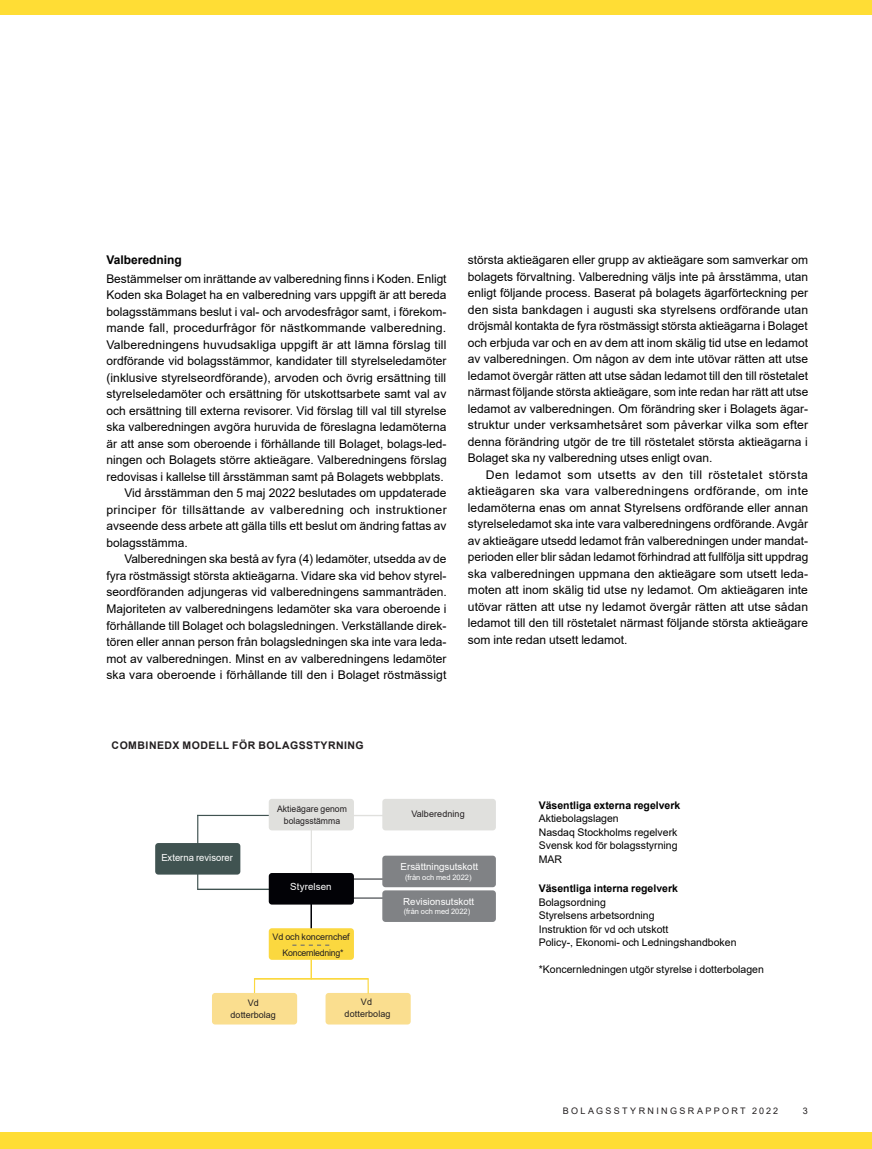
<style>
.page{position:relative;width:872px;height:1149px;background:#fff}
.page>*{position:absolute;margin:0;border:0;box-sizing:border-box;transform-origin:0 0}
.Indrag_i_brödtext{font:12px/16.5px "Arial";color:#000;text-align:justify}
.Brödtext_8pt{font:12px/16.5px "Arial";color:#000;text-align:justify}
.Underrubrik_i_brödte{font:700 12px "Arial";color:#000}
.Brödtext_8pt-2{font:10.5px "Arial";color:#000}
.Brödtext_8pt-3{font:700 10.5px "Arial";color:#000}
.rubrik_i_graf{font:700 10.5px "Arial";letter-spacing:.045em;color:#231f20}
.rubrik_i_graf-2{font:9.75px "Arial";color:#fff}
.rubrik_i_graf-3{font:9px/12px "Arial";color:#231f20;text-align:center}
.rubrik_i_graf-4{font:9px/12px "Arial";color:#231f20;text-align:center;scale:.96 1}
.rubrik_i_graf-5{font:9px "Arial";letter-spacing:.26em;color:#231f20}
.rubrik_i_graf-6{font:9px "Arial";letter-spacing:-.03em;color:#231f20}
.Brödtext_8pt-4{font:7.5px "Arial";color:#fff}
</style>
<div class="page">
<div style="left:0;top:0;width:872px;height:15px;background:#ffdd35"></div>
<div style="left:0;top:1131px;width:872px;height:17px;background:#ffdd35"></div>
<hr style="left:198px;top:888px;width:113px;height:1px;background:#405351">
<hr style="left:311px;top:822px;width:1px;height:56px;background:#e0e0dd">
<hr style="left:197px;top:814px;width:73px;height:1px;background:#405351">
<hr style="left:348px;top:878px;width:123px;height:1px;background:#808285">
<hr style="left:353px;top:897px;width:129px;height:1px;background:#808285">
<hr style="left:351px;top:814px;width:131px;height:1px;background:#e0e0dd">
<hr style="left:311px;top:883px;width:1px;height:48px;background:#020206">
<div style="left:382px;top:799px;width:114px;height:31px;background:#e0e0dd"></div>
<svg style="left:382px;top:855px;width:114px;height:66px;background:#87898c"></svg>
<div style="left:269px;top:873px;width:85px;height:31px;background:#020206"></div>
<svg style="left:212px;top:979px;width:85px;height:45px"></svg>
<div style="left:269px;top:799px;width:85px;height:31px;background:#e0e0dd"></div>
<hr style="left:254px;top:977px;width:114px;height:2px;background:#fbd83f">
<hr style="left:197px;top:814px;width:1px;height:74px;background:#405351">
<div style="left:155px;top:842px;width:85px;height:32px;background:#405351"></div>
<hr style="left:311px;top:931px;width:1px;height:47px;background:#fbd83f">
<svg style="left:325px;top:978px;width:86px;height:46px"></svg>
<svg style="left:269px;top:927px;width:85px;height:32px;background:#f9d847"></svg>
<p class="Underrubrik_i_brödte" style="left:106px;top:251px;width:77px">Valberedning</p>
<p class="Brödtext_8pt" style="left:106px;top:270px;width:342px">Bestämmelser om inrättande av valberedning finns i Koden. Enligt Koden ska Bolaget ha en valberedning vars uppgift är att bereda bolagsstämmans beslut i val- och arvodesfrågor samt, i förekom&shy;mande fall, procedurfrågor för nästkommande valberedning.<br>Valberedningens huvudsakliga uppgift är att lämna förslag till ordförande vid bolagsstämmor, kandidater till styrelseledamöter (inklusive styrelseordförande), arvoden och övrig ersättning till styrelseledamöter och ersättning för utskottsarbete samt val av och ersättning till externa revisorer. Vid förslag till val till styrelse ska valberedningen avgöra huruvida de föreslagna ledamöterna är att anse som oberoende i förhållande till Bolaget, bolags-led&shy;ningen och Bolagets större aktieägare. Valberedningens förslag redovisas i kallelse till årsstämman samt på Bolagets webbplats.</p>
<p class="Indrag_i_brödtext" style="left:106px;top:484px;width:342px;text-indent:18px">Vid årsstämman den 5 maj 2022 beslutades om uppdaterade principer för tillsättande av valberedning och instruktioner avseende dess arbete att gälla tills ett beslut om ändring fattas av bolagsstämma.</p>
<p class="Indrag_i_brödtext" style="left:106px;top:550px;width:342px;text-indent:18px">Valberedningen ska bestå av fyra (4) ledamöter, utsedda av de fyra röstmässigt största aktieägarna. Vidare ska vid behov styrel&shy;seordföranden adjungeras vid valberedningens sammanträden.<br>Majoriteten av valberedningens ledamöter ska vara oberoende i förhållande till Bolaget och bolagsledningen. Verkställande direk&shy;tören eller annan person från bolagsledningen ska inte vara leda&shy;mot av valberedningen. Minst en av valberedningens ledamöter ska vara oberoende i förhållande till den i Bolaget röstmässigt</p>
<p class="Indrag_i_brödtext" style="left:468px;top:251px;width:342px">största aktieägaren eller grupp av aktieägare som samverkar om bolagets förvaltning. Valberedning väljs inte på årsstämma, utan enligt följande process. Baserat på bolagets ägarförteckning per den sista bankdagen i augusti ska styrelsens ordförande utan dröjsmål kontakta de fyra röstmässigt största aktieägarna i Bolaget och erbjuda var och en av dem att inom skälig tid utse en ledamot av valberedningen. Om någon av dem inte utövar rätten att utse ledamot övergår rätten att utse sådan ledamot till den till röstetalet närmast följande största aktieägare, som inte redan har rätt att utse ledamot av valberedningen. Om förändring sker i Bolagets ägar&shy;struktur under verksamhetsåret som påverkar vilka som efter denna förändring utgör de tre till röstetalet största aktieägarna i Bolaget ska ny valberedning utses enligt ovan.</p>
<p class="Indrag_i_brödtext" style="left:468px;top:466px;width:342px;text-indent:18px">Den ledamot som utsetts av den till röstetalet största aktieägaren ska vara valberedningens ordförande, om inte ledamöterna enas om annat Styrelsens ordförande eller annan styrelseledamot ska inte vara valberedningens ordförande. Avgår av aktieägare utsedd ledamot från valberedningen under mandat&shy;perioden eller blir sådan ledamot förhindrad att fullfölja sitt uppdrag ska valberedningen uppmana den aktieägare som utsett leda&shy;moten att inom skälig tid utse ny ledamot. Om aktieägaren inte utövar rätten att utse ny ledamot övergår rätten att utse sådan ledamot till den till röstetalet närmast följande största aktieägare som inte redan utsett ledamot.</p>
<p class="rubrik_i_graf" style="left:112px;top:737px;width:254px">COMBINEDX MODELL FÖR BOLAGSSTYRNING</p>
<p class="rubrik_i_graf-2" style="left:161px;top:851px;width:73px">Externa revisorer</p>
<p class="rubrik_i_graf-4" style="left:277px;top:802px;width:74px">Aktieägare genom bolagsstämma</p>
<p class="rubrik_i_graf-3" style="left:411px;top:807px;width:55px">Valberedning</p>
<p class="rubrik_i_graf-2" style="left:400px;top:859px;width:79px">Ersättningsutskott</p>
<p class="rubrik_i_graf-2" style="left:403px;top:894px;width:72px">Revisionsutskott</p>
<p class="Brödtext_8pt-4" style="left:405px;top:871px;width:68px">(från och med 2022)</p>
<p class="Brödtext_8pt-4" style="left:404px;top:905px;width:68px">(från och med 2022)</p>
<p class="rubrik_i_graf-2" style="left:290px;top:879px;width:43px">Styrelsen</p>
<p class="rubrik_i_graf-3" style="left:272px;top:930px;width:79px">Vd och koncernchef</p>
<p class="rubrik_i_graf-6" style="left:282px;top:946px;width:63px">Koncernledning*</p>
<p class="rubrik_i_graf-3" style="left:231px;top:996px;width:47px">Vd dotterbolag</p>
<p class="rubrik_i_graf-3" style="left:344px;top:995px;width:47px">Vd dotterbolag</p>
<p class="Brödtext_8pt-3" style="left:539px;top:797px;width:143px">Väsentliga externa regelverk</p>
<p class="Brödtext_8pt-2" style="left:539px;top:811px;width:81px">Aktiebolagslagen</p>
<p class="Brödtext_8pt-2" style="left:539px;top:824px;width:140px">Nasdaq Stockholms regelverk</p>
<p class="Brödtext_8pt-2" style="left:539px;top:838px;width:140px">Svensk kod för bolagsstyrning</p>
<p class="Brödtext_8pt-2" style="left:539px;top:851px;width:25px">MAR</p>
<p class="Brödtext_8pt-3" style="left:539px;top:880px;width:141px">Väsentliga interna regelverk</p>
<p class="Brödtext_8pt-2" style="left:539px;top:894px;width:69px">Bolagsordning</p>
<p class="Brödtext_8pt-2" style="left:539px;top:907px;width:117px">Styrelsens arbetsordning</p>
<p class="Brödtext_8pt-2" style="left:539px;top:921px;width:131px">Instruktion för vd och utskott</p>
<p class="Brödtext_8pt-2" style="left:539px;top:934px;width:199px">Policy-, Ekonomi- och Ledningshandboken</p>
<p class="Brödtext_8pt-2" style="left:539px;top:961px;width:226px">*Koncernledningen utgör styrelse i dotterbolagen</p>
<p class="rubrik_i_graf-5" style="left:562px;top:1104px;width:217px">BOLAGSSTYRNINGSRAPPORT 2022</p>
<p class="rubrik_i_graf-3" style="left:803px;top:1104px;width:7px">3</p>
</div>
